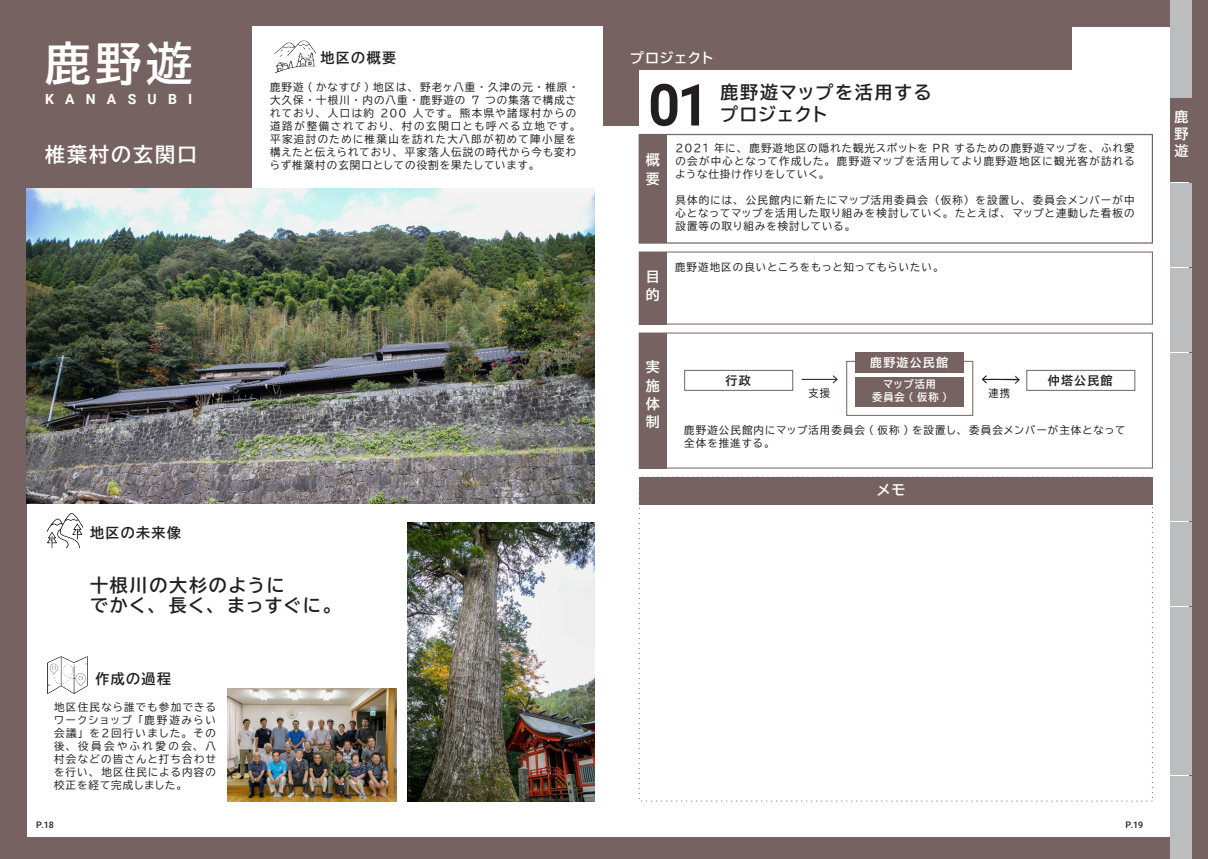
<style>
.page{position:relative;width:1208px;height:859px;background:#766260}
.page>*{position:absolute;margin:0;border:0;box-sizing:border-box;transform-origin:0 0}
.t1{font:700 58px "Roboto";color:#231f20;scale:.96 1}
.t2{font:46px "BIZ UDP Gothic Bold";color:#fff}
.t3{font:20px "BIZ UDP Gothic Bold";letter-spacing:.1em;color:#fff}
.t4{font:18px/22px "BIZ UDP Gothic Bold";letter-spacing:.1em;color:#231f20}
.t5{font:14px "BIZ UDP Gothic Bold";letter-spacing:.1em;color:#231f20}
.t6{font:14px/18.2px "BIZ UDP Gothic Bold";color:#fff}
.t7{font:700 14px "Roboto";letter-spacing:.805em;color:#fff}
.t8{font:13.7px "BIZ UDP Gothic Bold";letter-spacing:.1em;color:#fff}
.t9{font:12px "BIZ UDP Gothic Bold";letter-spacing:.1em;color:#231f20}
.t10{font:12px "BIZ UDP Gothic Bold";letter-spacing:.1em;color:#fff}
.t11{font:10.5px/13px "BIZ UDP Gothic";letter-spacing:.1em;color:#231f20;text-align:justify}
.t12{font:10.5px/13px "BIZ UDP Gothic Bold";letter-spacing:.1em;color:#fff;text-align:center}
.t13{font:500 9px "Roboto";color:#231f20}
</style>
<div class="page">
<div style="left:612px;top:27px;width:576px;height:810px;background:#fff"></div>
<div style="left:27px;top:27px;width:585px;height:810px;background:#fff"></div>
<div style="left:638px;top:134px;width:515px;height:110px;border:1px solid #766260"></div>
<div style="left:846px;top:361px;width:127px;height:55px;border:1px solid #766260"></div>
<div style="left:1026px;top:370px;width:109px;height:21px;border:1px solid #766260"></div>
<div style="left:684px;top:370px;width:109px;height:21px;border:1px solid #766260"></div>
<div style="left:603px;top:18px;width:468px;height:108px;background:#766260"></div>
<div style="left:26px;top:12px;width:226px;height:177px;background:#766260"></div>
<div style="left:639px;top:252px;width:27px;height:72px;background:#766260"></div>
<div style="left:639px;top:333px;width:27px;height:135px;background:#766260"></div>
<div style="left:639px;top:135px;width:27px;height:108px;background:#766260"></div>
<div style="left:855px;top:352px;width:108px;height:20px;background:#766260"></div>
<div style="left:855px;top:377px;width:108px;height:29px;background:#766260"></div>
<img style="left:26px;top:188px;width:568px;height:316px">
<img style="left:46px;top:513px;width:38px;height:36px">
<img style="left:227px;top:688px;width:169px;height:113px">
<img style="left:408px;top:522px;width:186px;height:280px">
<div style="left:1170px;top:0;width:21px;height:98px;background:#bcbdbe"></div>
<div style="left:1170px;top:99px;width:21px;height:83px;background:#766260"></div>
<div style="left:1170px;top:183px;width:21px;height:84px;background:#bcbdbe"></div>
<div style="left:1170px;top:353px;width:21px;height:83px;background:#bcbdbe"></div>
<div style="left:1170px;top:437px;width:21px;height:84px;background:#bcbdbe"></div>
<div style="left:1170px;top:522px;width:21px;height:84px;background:#bcbdbe"></div>
<div style="left:1170px;top:607px;width:21px;height:83px;background:#bcbdbe"></div>
<div style="left:1170px;top:691px;width:21px;height:84px;background:#bcbdbe"></div>
<div style="left:1170px;top:776px;width:21px;height:83px;background:#bcbdbe"></div>
<div style="left:1170px;top:268px;width:21px;height:84px;background:#bcbdbe"></div>
<div style="left:639px;top:70px;width:441px;height:61px;background:#fff"></div>
<img style="left:47px;top:656px;width:41px;height:37px">
<hr style="left:801px;top:379px;width:35px;height:1px;background:#231f20">
<svg style="left:832px;top:375px;width:5px;height:8px"></svg>
<svg style="left:982px;top:375px;width:38px;height:9px"></svg>
<div style="left:639px;top:477px;width:513px;height:27px;background:#766260"></div>
<img style="left:274px;top:40px;width:41px;height:33px">
<h2 class="t2" style="left:45px;top:40px;width:149px">鹿野遊</h2>
<h3 class="t8" style="left:630px;top:50px;width:84px">プロジェクト</h3>
<h3 class="t5" style="left:320px;top:51px;width:77px">地区の概要</h3>
<p class="t11" style="left:270px;top:81px;width:308px">鹿野遊 ( かなすび ) 地区は、 野老ヶ八重・久津の元・椎原・大久保・十根川・内の八重・鹿野遊の 7 つの集落で構成されており、 人口は約 200 人です。熊本県や諸塚村からの道路が整備されており、 村の玄関口とも呼べる立地です。平家追討のために椎葉山を訪れた大八郎が初めて陣小屋を構えたと伝えられており、 平家落人伝説の時代から今も変わらず椎葉村の玄関口としての役割を果たしています。</p>
<h3 class="t7" style="left:45px;top:89px;width:149px">KANASUBI</h3>
<h3 class="t4" style="left:720px;top:81px;width:212px">鹿野遊マップを活用するプロジェクト</h3>
<h1 class="t1" style="left:648px;top:64px;width:65px">01</h1>
<p class="t11" style="left:675px;top:142px;width:461px">2021 年に、 鹿野遊地区の隠れた観光スポットを PR するための鹿野遊マップを、 ふれ愛の会が中心となって作成した。 鹿野遊マップを活用してより鹿野遊地区に観光客が訪れるような仕掛け作りをしていく。</p>
<p class="t11" style="left:675px;top:194px;width:460px">具体的には、 公民館内に新たにマップ活用委員会 （仮称）を設置し、 委員会メンバーが中心となってマップを活用した取り組みを検討していく。 たとえば、 マップと連動した看板の設置等の取り組みを検討している。</p>
<h3 class="t3" style="left:45px;top:144px;width:153px">椎葉村の玄関口</h3>
<h3 class="t6" style="left:645px;top:151px;width:15px">概要</h3>
<h3 class="t5" style="left:90px;top:526px;width:92px">地区の未来像</h3>
<h3 class="t4" style="left:90px;top:575px;width:245px;line-height:20.5px">十根川の大杉のように<br>でかく、 長く、 まっすぐに。</h3>
<h3 class="t5" style="left:95px;top:672px;width:77px">作成の過程</h3>
<p class="t11" style="left:54px;top:701px;width:164px">地区住民なら誰でも参加できるワークショップ 「鹿野遊みらい会議」 を２回行いました。 その後、役員会やふれ愛の会、 八村会などの皆さんと打ち合わせを行い、 地区住民による内容の校正を経て完成しました。</p>
<h3 class="t6" style="left:645px;top:268px;width:15px">目的</h3>
<p class="t11" style="left:675px;top:260px;width:279px">鹿野遊地区の良いところをもっと知ってもらいたい。 　</p>
<h3 class="t6" style="left:645px;top:358px;width:15px;text-align:justify">実施体制</h3>
<p class="t10" style="left:870px;top:356px;width:79px">鹿野遊公民館</p>
<p class="t12" style="left:872px;top:378px;width:77px">マップ活用<br>委員会 ( 仮称 )</p>
<p class="t11" style="left:684px;top:423px;width:443px">鹿野遊公民館内にマップ活用委員会 ( 仮称 ) を設置し、委員会メンバーが主体となって全体を推進する。</p>
<p class="t9" style="left:725px;top:374px;width:27px">行政</p>
<p class="t9" style="left:1047px;top:374px;width:66px">仲塔公民館</p>
<p class="t11" style="left:988px;top:387px;width:23px">連携</p>
<p class="t11" style="left:808px;top:387px;width:23px">支援</p>
<h3 class="t6" style="left:877px;top:481px;width:30px">メモ</h3>
<p class="t13" style="left:36px;top:818px;width:19px">P.18</p>
<p class="t13" style="left:1125px;top:818px;width:19px">P.19</p>
<h3 class="t6" style="left:1174px;top:108px;width:15px;line-height:16.8px;text-align:justify">鹿野遊</h3>
</div>
